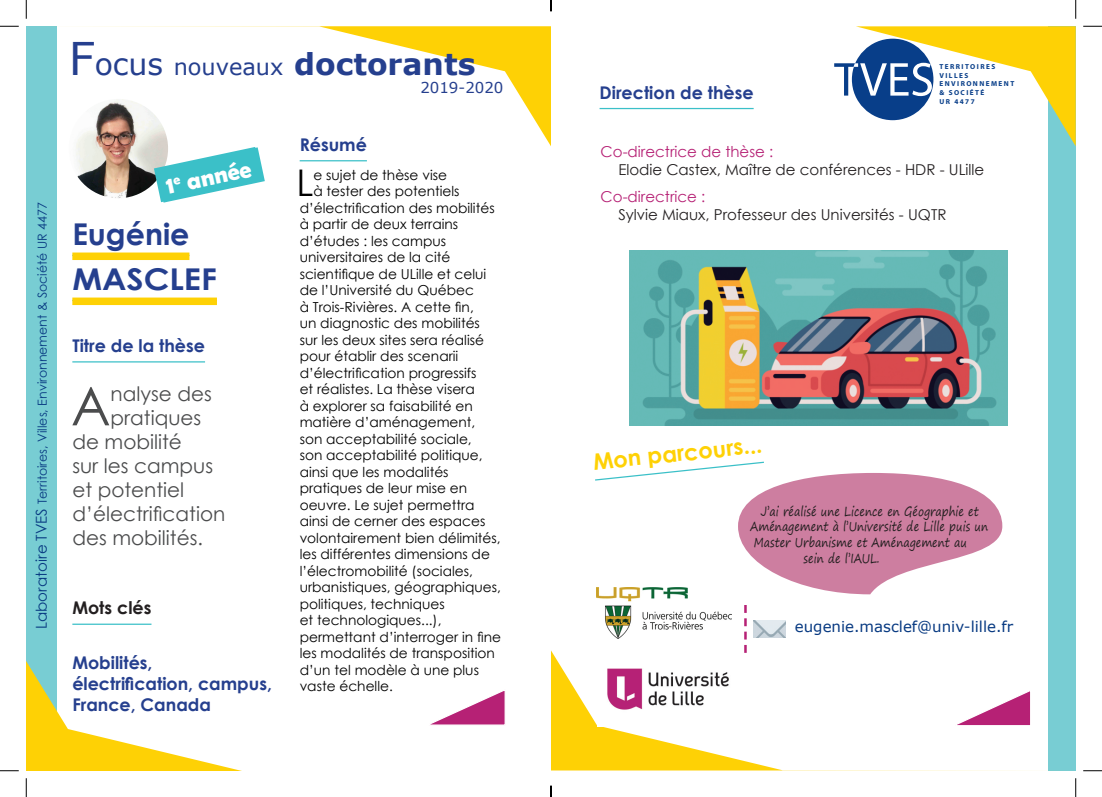
<style>
.page{position:relative;width:1102px;height:797px;background:#fff}
.page>*{position:absolute;margin:0;border:0;box-sizing:border-box;transform-origin:0 0}
.t1{font:53.38px "Century Gothic";color:#4b4c4d}
.t2{font:36.75px "Century Gothic";color:#000}
.t3{font:700 30px "Verdana";color:#253f8e}
.t4{font:700 30px/45px "Century Gothic";color:#253f8e}
.t5{font:700 24px "Berlin Sans FB Demi";color:#fff}
.t6{font:700 22.5px "Century Gothic";color:#fed105}
.t7{font:20px "Century Gothic";color:#4b4c4d}
.t8{font:700 17.5px/21px "Century Gothic";color:#253f8e}
.t9{font:700 17.5px "Century Gothic";color:#231f20}
.t10{font:15px "Century Gothic";color:#231f20}
.t11{font:15px "Century Gothic";color:#b62175}
.t12{font:15px "Verdana";color:#083a82}
.t13{font:15px "Verdana";color:#253f8e}
.t14{font:13.75px "Century Gothic";color:#000}
.t15{font:13px "Segoe Print";color:#231f20;scale:.82 1}
.t16{font:12.5px "Century Gothic";color:#083a82}
.t17{font:700 7.25px/8.6px "Myriad Pro";letter-spacing:.2em;color:#083e89}
.s1{font-size:15px}
.s2{font-weight:400;font-size:45px}
.s3{font-weight:400}
.s4{font-weight:400;font-size:22.5px}
</style>
<div class="page">
<div style="left:1048px;top:26px;width:27px;height:744px;background:#78cdd3"></div>
<div style="left:26px;top:26px;width:31px;height:744px;background:#78cdd3"></div>
<svg style="left:88px;top:26px;width:463px;height:120px"></svg>
<svg style="left:551px;top:650px;width:480px;height:120px"></svg>
<svg style="left:26px;top:661px;width:479px;height:109px"></svg>
<hr style="left:299px;top:160px;width:68px;height:1px;background:#3bc0c8">
<hr style="left:599px;top:108px;width:154px;height:1px;background:#3bc0c8">
<hr style="left:72px;top:623px;width:79px;height:2px;background:#3bc0c8">
<hr style="left:72px;top:361px;width:133px;height:1px;background:#3bc0c8">
<div style="left:72px;top:252px;width:117px;height:8px;background:#fed105"></div>
<div style="left:72px;top:297px;width:145px;height:8px;background:#fed105"></div>
<img style="left:629px;top:251px;width:378px;height:174px">
<img style="left:69px;top:99px;width:99px;height:99px;border-radius:49px">
<img style="left:596px;top:594px;width:135px;height:45px">
<svg style="left:595px;top:461px;width:407px;height:133px"></svg>
<svg style="left:834px;top:26px;width:241px;height:119px"></svg>
<svg style="left:154px;top:147px;width:111px;height:56px"></svg>
<img style="left:753px;top:620px;width:32px;height:17px">
<svg style="left:744px;top:605px;width:2px;height:48px"></svg>
<img style="left:597px;top:652px;width:141px;height:74px">
<svg style="left:0;top:25px;width:19px;height:2px"></svg>
<svg style="left:1083px;top:25px;width:18px;height:2px"></svg>
<svg style="left:0;top:770px;width:19px;height:1px"></svg>
<svg style="left:1083px;top:770px;width:18px;height:1px"></svg>
<svg style="left:25px;top:0;width:2px;height:19px"></svg>
<svg style="left:25px;top:778px;width:2px;height:19px"></svg>
<svg style="left:1075px;top:0;width:1px;height:19px"></svg>
<svg style="left:1075px;top:778px;width:1px;height:19px"></svg>
<svg style="left:550px;top:785px;width:1px;height:12px"></svg>
<p class="t16" style="left:33px;top:629px;width:428px;rotate:-90deg"><span class="s1">Laboratoire TVES</span> Territoires, Villes, Environnement &amp; Société UR 4477</p>
<h3 class="t3" style="left:69px;top:42px;width:408px"><span class="s2">F</span><span class="s3">ocus</span> <span class="s4">nouveaux</span> doctorants</h3>
<p class="t13" style="left:420px;top:77px;width:85px">2019-2020</p>
<h3 class="t5" style="left:164px;top:173px;width:88px;rotate:-12deg">1<sup>e</sup> année</h3>
<h3 class="t4" style="left:72px;top:211px;width:146px">Eugénie<br>MASCLEF</h3>
<p class="t8" style="left:72px;top:334px;width:134px">Titre de la thèse</p>
<h1 class="t1" style="left:71px;top:369px;width:41px">A</h1>
<h3 class="t7" style="left:111px;top:380px;width:103px">nalyse des</h3>
<h3 class="t7" style="left:111px;top:404px;width:92px">pratiques</h3>
<h3 class="t7" style="left:72px;top:428px;width:111px">de mobilité</h3>
<h3 class="t7" style="left:72px;top:452px;width:142px">sur les campus</h3>
<h3 class="t7" style="left:72px;top:476px;width:113px">et potentiel</h3>
<h3 class="t7" style="left:72px;top:500px;width:154px">d’électrification</h3>
<h3 class="t7" style="left:72px;top:524px;width:132px">des mobilités.</h3>
<p class="t9" style="left:72px;top:594px;width:81px">Mots clés</p>
<p class="t8" style="left:72px;top:651px;width:201px">Mobilités, électrification, campus,<br>France, Canada</p>
<p class="t8" style="left:299px;top:133px;width:69px">Résumé</p>
<h2 class="t2" style="left:296px;top:157px;width:18px">L</h2>
<p class="t14" style="left:313px;top:165px;width:135px">e sujet de thèse vise</p>
<p class="t14" style="left:313px;top:181px;width:147px">à tester des potentiels</p>
<p class="t14" style="left:300px;top:198px;width:196px">d’électrification des mobilités</p>
<p class="t14" style="left:300px;top:214px;width:160px">à partir de deux terrains</p>
<p class="t14" style="left:300px;top:231px;width:148px">d’études : les campus</p>
<p class="t14" style="left:300px;top:247px;width:152px">universitaires de la cité</p>
<p class="t14" style="left:300px;top:264px;width:188px">scientifique de ULille et celui</p>
<p class="t14" style="left:300px;top:280px;width:176px">de l’Université du Québec</p>
<p class="t14" style="left:300px;top:297px;width:176px">à Trois-Rivières. A cette fin,</p>
<p class="t14" style="left:300px;top:313px;width:182px">un diagnostic des mobilités</p>
<p class="t14" style="left:300px;top:330px;width:186px">sur les deux sites sera réalisé</p>
<p class="t14" style="left:300px;top:346px;width:160px">pour établir des scenarii</p>
<p class="t14" style="left:300px;top:363px;width:178px">d’électrification progressifs</p>
<p class="t14" style="left:300px;top:379px;width:177px">et réalistes. La thèse visera</p>
<p class="t14" style="left:300px;top:396px;width:174px">à explorer sa faisabilité en</p>
<p class="t14" style="left:300px;top:412px;width:177px">matière d’aménagement,</p>
<p class="t14" style="left:300px;top:429px;width:173px">son acceptabilité sociale,</p>
<p class="t14" style="left:300px;top:445px;width:184px">son acceptabilité politique,</p>
<p class="t14" style="left:300px;top:462px;width:150px">ainsi que les modalités</p>
<p class="t14" style="left:300px;top:478px;width:169px">pratiques de leur mise en</p>
<p class="t14" style="left:300px;top:495px;width:176px">oeuvre. Le sujet permettra</p>
<p class="t14" style="left:300px;top:511px;width:187px">ainsi de cerner des espaces</p>
<p class="t14" style="left:300px;top:528px;width:202px">volontairement bien délimités,</p>
<p class="t14" style="left:300px;top:544px;width:192px">les différentes dimensions de</p>
<p class="t14" style="left:300px;top:561px;width:175px">l’électromobilité (sociales,</p>
<p class="t14" style="left:300px;top:577px;width:203px">urbanistiques, géographiques,</p>
<p class="t14" style="left:300px;top:594px;width:146px">politiques, techniques</p>
<p class="t14" style="left:300px;top:610px;width:143px">et technologiques...),</p>
<p class="t14" style="left:300px;top:627px;width:203px">permettant d’interroger in fine</p>
<p class="t14" style="left:300px;top:643px;width:197px">les modalités de transposition</p>
<p class="t14" style="left:300px;top:660px;width:181px">d’un tel modèle à une plus</p>
<p class="t14" style="left:300px;top:676px;width:95px">vaste échelle.</p>
<p class="t8" style="left:599px;top:81px;width:155px">Direction de thèse</p>
<p class="t17" style="left:939px;top:62px;width:76px">TERRITOIRES<br>VILLES<br>ENVIRONNEMENT &amp; SOCIÉTÉ<br>UR 4477</p>
<p class="t11" style="left:600px;top:141px;width:174px">Co-directrice de thèse :</p>
<p class="t10" style="left:618px;top:159px;width:367px">Elodie Castex, Maître de conférences - HDR - ULille</p>
<p class="t11" style="left:600px;top:186px;width:106px">Co-directrice :</p>
<p class="t10" style="left:618px;top:204px;width:329px">Sylvie Miaux, Professeur des Universités - UQTR</p>
<h3 class="t6" style="left:591px;top:445px;width:171px;rotate:-6deg">Mon parcours...</h3>
<p class="t15" style="left:760px;top:499px;width:267px">J’ai réalisé une Licence en Géographie et</p>
<p class="t15" style="left:750px;top:515px;width:291px">Aménagement à l’Université de Lille puis un</p>
<p class="t15" style="left:753px;top:531px;width:261px">Master Urbanisme et Aménagement au</p>
<p class="t15" style="left:803px;top:546px;width:94px">sein de l’IAUL.</p>
<p class="t12" style="left:794px;top:616px;width:220px">eugenie.masclef@univ-lille.fr</p>
</div>
